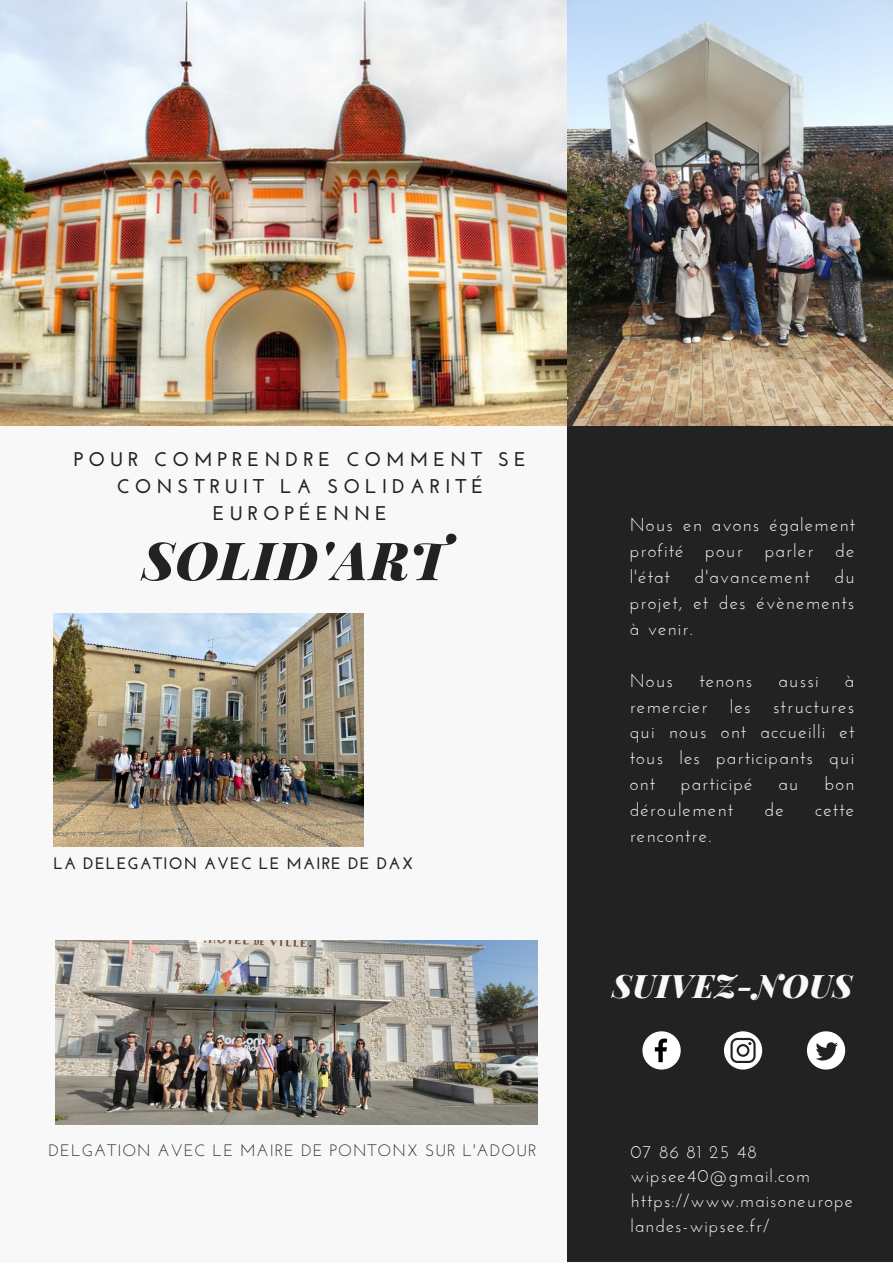
<style>
.page{position:relative;width:893px;height:1264px;background:#fff}
.page>*{position:absolute;margin:0;border:0;box-sizing:border-box;transform-origin:0 0}
.t1{font:italic 900 52.5px "Playfair Display";letter-spacing:.02em;color:#222}
.t2{font:italic 900 32.4px "Playfair Display";letter-spacing:.02em;color:#f8f8f8}
.t3{font:700 19.8px/27px "Josefin Sans";letter-spacing:.25em;color:#222;text-align:center}
.t4{font:18.6px/25.8px "Josefin Sans";letter-spacing:.06em;color:#f8f8f8;text-align:justify}
.t5{font:18.15px/24.8px "Josefin Sans";letter-spacing:.06em;color:#f8f8f8}
.t6{font:16.5px "Josefin Sans";letter-spacing:.06em;color:#222}
.t7{font:700 16.5px "Josefin Sans";letter-spacing:.06em;color:#222}
</style>
<div class="page">
<div style="left:0;top:0;width:892px;height:1262px;background:#f8f8f8"></div>
<div style="left:567px;top:425px;width:325px;height:837px;background:#222"></div>
<img style="left:55px;top:941px;width:482px;height:183px">
<svg style="left:642px;top:1031px;width:38px;height:38px"></svg>
<svg style="left:723px;top:1031px;width:39px;height:38px"></svg>
<svg style="left:807px;top:1031px;width:38px;height:38px"></svg>
<img style="left:0;top:0;width:892px;height:425px">
<img style="left:53px;top:613px;width:311px;height:233px">
<p class="t3" style="left:74px;top:447px;width:454px">POUR COMPRENDRE COMMENT SE<br>CONSTRUIT LA SOLIDARITÉ<br>EUROPÉENNE</p>
<h1 class="t1" style="left:142px;top:523px;width:305px">SOLID'ART</h1>
<p class="t7" style="left:53px;top:856px;width:361px">LA DELEGATION AVEC LE MAIRE DE DAX</p>
<p class="t6" style="left:48px;top:1143px;width:489px">DELGATION AVEC LE MAIRE DE PONTONX SUR L'ADOUR</p>
<p class="t4" style="left:629px;top:514px;width:227px">Nous en avons également profité pour parler de l'état</p>
<p class="t4" style="left:629px;top:565px;width:227px;text-indent:205px">du projet, et des évènements à venir.</p>
<p class="t4" style="left:629px;top:669px;width:45px">Nous</p>
<p class="t4" style="left:699px;top:669px;width:54px">tenons</p>
<p class="t4" style="left:778px;top:669px;width:42px">aussi</p>
<p class="t4" style="left:694px;top:565px;width:117px">d'avancement</p>
<p class="t4" style="left:629px;top:669px;width:227px;text-indent:215px">à remercier les structures qui nous ont accueilli et tous les participants qui ont</p>
<p class="t4" style="left:681px;top:772px;width:73px">participé</p>
<p class="t4" style="left:778px;top:772px;width:22px">au</p>
<p class="t4" style="left:824px;top:772px;width:31px">bon</p>
<p class="t4" style="left:629px;top:798px;width:105px">déroulement</p>
<p class="t4" style="left:764px;top:798px;width:21px">de</p>
<p class="t4" style="left:815px;top:798px;width:41px">cette</p>
<p class="t4" style="left:629px;top:824px;width:83px">rencontre.</p>
<h2 class="t2" style="left:612px;top:963px;width:242px">SUIVEZ-NOUS</h2>
<p class="t5" style="left:630px;top:1140px;width:224px">07 86 81 25 48 wipsee40@gmail.com https://www.maisoneurope landes-wipsee.fr/</p>
</div>
